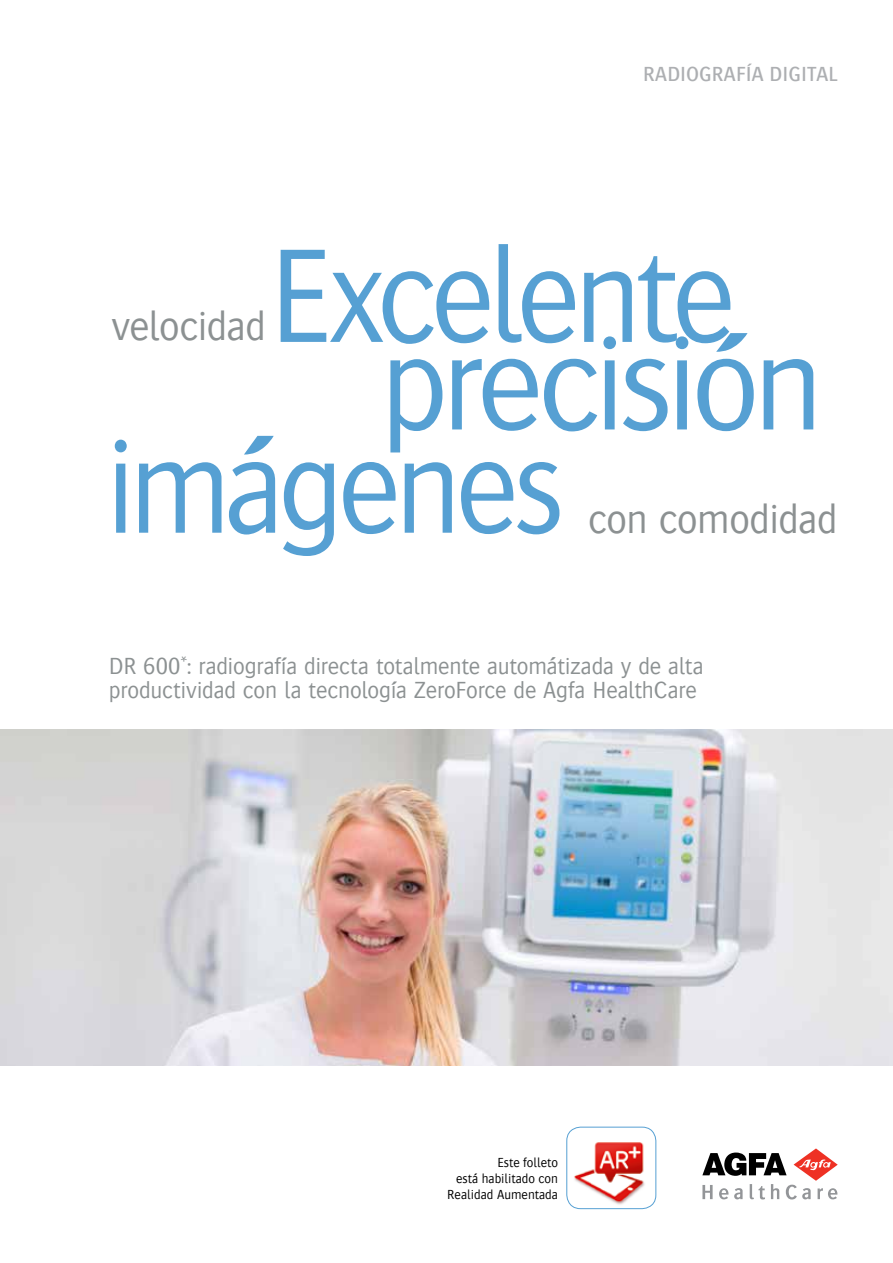
<style>
.page{position:relative;width:893px;height:1263px;background:#fff}
.page>*{position:absolute;margin:0;border:0;box-sizing:border-box;transform-origin:0 0}
.t1{font:300 138.75px/103.2px "Bosis For Agfa";letter-spacing:-.045em;color:#56a0d3}
.t2{font:300 138.75px "Bosis For Agfa";letter-spacing:-.045em;color:#56a0d3;scale:.96 1}
.t3{font:300 42px "Bosis For Agfa";letter-spacing:-.015em;color:#8c9192}
.t4{font:300 24px/24px "Bosis For Agfa";letter-spacing:-.005em;color:#8c9192}
.t5{font:500 21px "Bosis For Agfa";color:#adafb2}
.t6{font:300 13.5px/16.2px "Bosis For Agfa";color:#000;text-align:right}
</style>
<div class="page">
<img style="left:0;top:729px;width:893px;height:336px">
<svg style="left:702px;top:1148px;width:136px;height:51px"></svg>
<img style="left:567px;top:1128px;width:85px;height:81px">
<div style="left:567px;top:1127px;width:89px;height:82px;border:1px solid #56a0d3;border-radius:14px"></div>
<p class="t5" style="left:643px;top:63px;width:196px">RADIOGRAFÍA DIGITAL</p>
<h1 class="t2" style="left:269px;top:224px;width:488px">Excelente</h1>
<h2 class="t3" style="left:111px;top:304px;width:156px">velocidad</h2>
<h1 class="t1" style="left:105px;top:330px;width:721px;text-indent:275px">precisión imágenes</h1>
<h2 class="t3" style="left:588px;top:497px;width:251px">con comodidad</h2>
<p class="t4" style="left:109px;top:654px;width:596px">DR 600*: radiografía directa totalmente automátizada y de alta productividad con la tecnología ZeroForce de Agfa HealthCare</p>
<p class="t6" style="left:447px;top:1154px;width:112px">Este folleto<br>está habilitado con<br>Realidad Aumentada</p>
</div>
